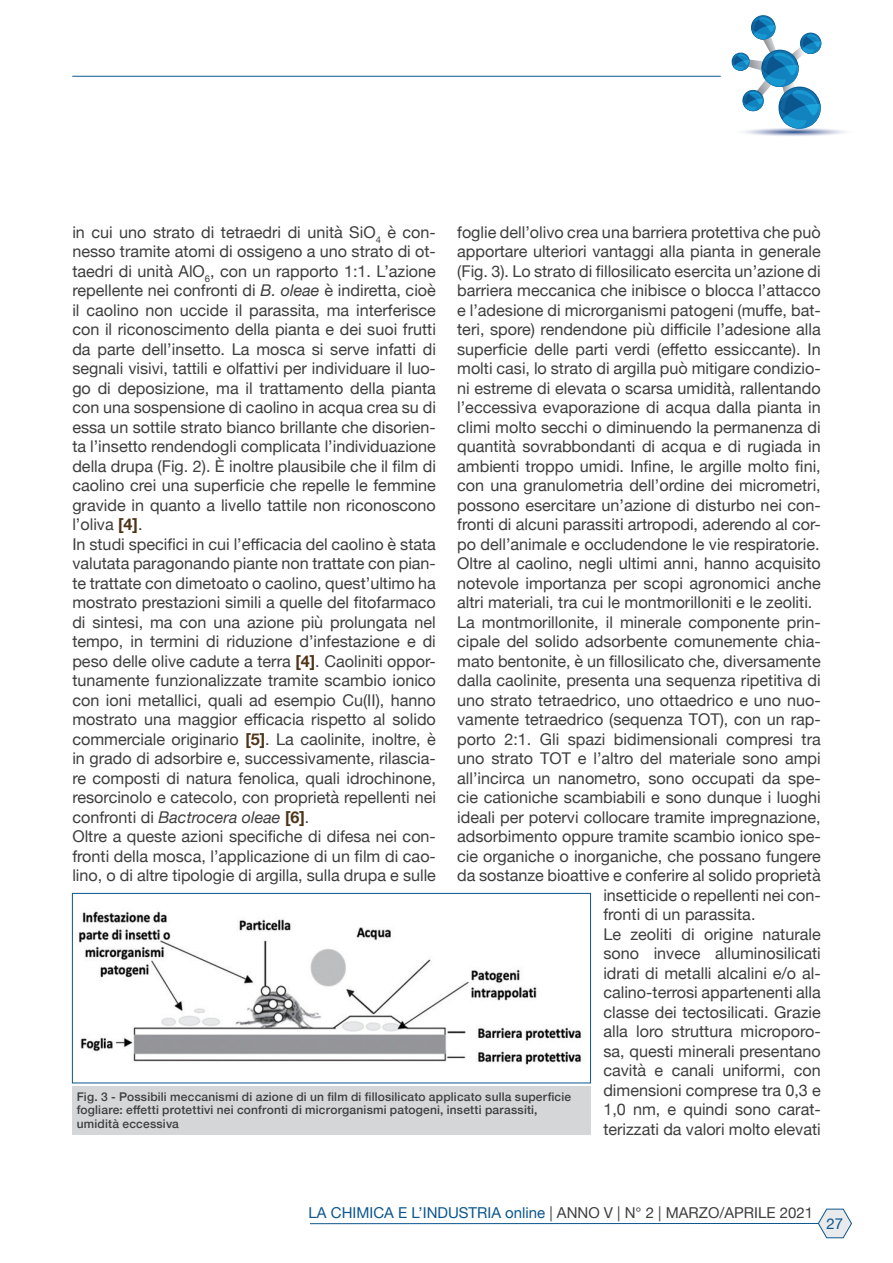
<style>
.page{position:relative;width:893px;height:1263px;background:#fff}
.page>*{position:absolute;margin:0;border:0;box-sizing:border-box;transform-origin:0 0}
.Body_Text_2{font:16.2px/19.5px "Helvetica Neue";color:#3e3e3f;text-align:justify}
.t1{font:15px "Helvetica Neue";color:#0b568e}
.Dida{font:500 12px/13.5px "Helvetica Neue";letter-spacing:.015em;color:#3e3e3f}
.s1{font-style:italic}
.s2{font-weight:700;color:#4e3519}
.s3{color:#3e3e3f}
</style>
<div class="page">
<hr style="left:72px;top:76px;width:649px;height:1px;background:#0b568e">
<svg style="left:731px;top:15px;width:114px;height:121px"></svg>
<svg style="left:818px;top:1209px;width:34px;height:29px"></svg>
<hr style="left:310px;top:1223px;width:508px;height:1px;background:#0b568e">
<img style="left:79px;top:911px;width:503px;height:154px">
<div style="left:72px;top:893px;width:519px;height:190px;border:1px solid #0b568e"></div>
<div style="left:72px;top:1086px;width:519px;height:49px;background:#d5d6d8"></div>
<p class="Body_Text_2" style="left:72px;top:223px;width:365px">in cui uno strato di tetraedri di unità SiO<sub>4</sub> è con&shy;nesso tramite atomi di ossigeno a uno strato di ot&shy;taedri di unità AlO<sub>6</sub>, con un rapporto 1:1. L’azione repellente nei confronti di <span class="s1">B. oleae</span> è indiretta, cioè il caolino non uccide il parassita, ma interferisce con il riconoscimento della pianta e dei suoi frutti da parte dell’insetto. La mosca si serve infatti di segnali visivi, tattili e olfattivi per individuare il luo&shy;go di deposizione, ma il trattamento della pianta con una sospensione di caolino in acqua crea su di essa un sottile strato bianco brillante che disorien&shy;ta l’insetto rendendogli complicata l’individuazione della drupa (Fig. 2). È inoltre plausibile che il film di caolino crei una superficie che repelle le femmine gravide in quanto a livello tattile non riconoscono l’oliva <span class="s2">[4]</span>.</p>
<p class="Body_Text_2" style="left:72px;top:535px;width:365px">In studi specifici in cui l’efficacia del caolino è stata valutata paragonando piante non trattate con pian&shy;te trattate con dimetoato o caolino, quest’ultimo ha mostrato prestazioni simili a quelle del fitofarmaco di sintesi, ma con una azione più prolungata nel tempo, in termini di riduzione d’infestazione e di peso delle olive cadute a terra <span class="s2">[4]</span>. Caoliniti oppor&shy;tunamente funzionalizzate tramite scambio ionico con ioni metallici, quali ad esempio Cu(II), hanno mostrato una maggior efficacia rispetto al solido commerciale originario <span class="s2">[5]</span>. La caolinite, inoltre, è in grado di adsorbire e, successivamente, rilascia&shy;re composti di natura fenolica, quali idrochinone, resorcinolo e catecolo, con proprietà repellenti nei confronti di <span class="s1">Bactrocera oleae</span> <span class="s2">[6]</span>.</p>
<p class="Body_Text_2" style="left:72px;top:828px;width:365px">Oltre a queste azioni specifiche di difesa nei con&shy;fronti della mosca, l’applicazione di un film di cao&shy;lino, o di altre tipologie di argilla, sulla drupa e sulle</p>
<p class="Body_Text_2" style="left:457px;top:223px;width:365px">foglie dell’olivo crea una barriera protettiva che può apportare ulteriori vantaggi alla pianta in generale (Fig. 3). Lo strato di fillosilicato esercita un’azione di barriera meccanica che inibisce o blocca l’attacco e l’adesione di microrganismi patogeni (muffe, bat&shy;teri, spore) rendendone più difficile l’adesione alla superficie delle parti verdi (effetto essiccante). In molti casi, lo strato di argilla può mitigare condizio&shy;ni estreme di elevata o scarsa umidità, rallentando l’eccessiva evaporazione di acqua dalla pianta in climi molto secchi o diminuendo la permanenza di quantità sovrabbondanti di acqua e di rugiada in ambienti troppo umidi. Infine, le argille molto fini, con una granulometria dell’ordine dei micrometri, possono esercitare un’azione di disturbo nei con&shy;fronti di alcuni parassiti artropodi, aderendo al cor&shy;po dell’animale e occludendone le vie respiratorie.</p>
<p class="Body_Text_2" style="left:457px;top:555px;width:365px">Oltre al caolino, negli ultimi anni, hanno acquisito notevole importanza per scopi agronomici anche altri materiali, tra cui le montmorilloniti e le zeoliti.</p>
<p class="Body_Text_2" style="left:457px;top:613px;width:365px">La montmorillonite, il minerale componente prin-</p>
<p class="Body_Text_2" style="left:457px;top:633px;width:365px">cipale del solido adsorbente comunemente chia-</p>
<p class="Body_Text_2" style="left:457px;top:652px;width:365px">mato bentonite, è un fillosilicato che, diversamente</p>
<p class="Body_Text_2" style="left:457px;top:672px;width:365px">dalla caolinite, presenta una sequenza ripetitiva di</p>
<p class="Body_Text_2" style="left:457px;top:691px;width:365px">uno strato tetraedrico, uno ottaedrico e uno nuo-</p>
<p class="Body_Text_2" style="left:457px;top:711px;width:365px">vamente tetraedrico (sequenza TOT), con un rap-</p>
<p class="Body_Text_2" style="left:457px;top:730px;width:365px">porto 2:1. Gli spazi bidimensionali compresi tra</p>
<p class="Body_Text_2" style="left:457px;top:750px;width:365px">uno strato TOT e l’altro del materiale sono ampi</p>
<p class="Body_Text_2" style="left:457px;top:769px;width:365px">all’incirca un nanometro, sono occupati da spe-</p>
<p class="Body_Text_2" style="left:457px;top:789px;width:365px">cie cationiche scambiabili e sono dunque i luoghi</p>
<p class="Body_Text_2" style="left:457px;top:808px;width:365px">ideali per potervi collocare tramite impregnazione,</p>
<p class="Body_Text_2" style="left:457px;top:828px;width:365px">adsorbimento oppure tramite scambio ionico spe-</p>
<p class="Body_Text_2" style="left:457px;top:847px;width:365px">cie organiche o inorganiche, che possano fungere</p>
<p class="Body_Text_2" style="left:457px;top:867px;width:365px">da sostanze bioattive e conferire al solido proprietà</p>
<p class="Body_Text_2" style="left:603px;top:886px;width:219px">insetticide o repellenti nei con-</p>
<p class="Body_Text_2" style="left:603px;top:906px;width:154px">fronti di un parassita.</p>
<p class="Body_Text_2" style="left:603px;top:925px;width:219px">Le zeoliti di origine naturale sono invece alluminosilicati idrati di metalli alcalini e/o al&shy;calino-terrosi appartenenti alla classe dei tectosilicati. Grazie alla loro struttura microporo&shy;sa, questi minerali presentano cavità e canali uniformi, con dimensioni comprese tra 0,3 e 1,0 nm, e quindi sono carat&shy;terizzati da valori molto elevati</p>
<p class="Dida" style="left:77px;top:1089px;width:496px">Fig. 3 - Possibili meccanismi di azione di un film di fillosilicato applicato sulla superficie fogliare: effetti protettivi nei confronti di microrganismi patogeni, insetti parassiti,</p>
<p class="Dida" style="left:77px;top:1116px;width:104px">umidità eccessiva</p>
<p class="t1" style="left:309px;top:1202px;width:506px">LA CHIMICA E L’INDUSTRIA online <span class="s3">| ANNO V | N° 2 | MARZO/APRILE 2021</span></p>
<p class="t1" style="left:826px;top:1212px;width:18px">27</p>
</div>
